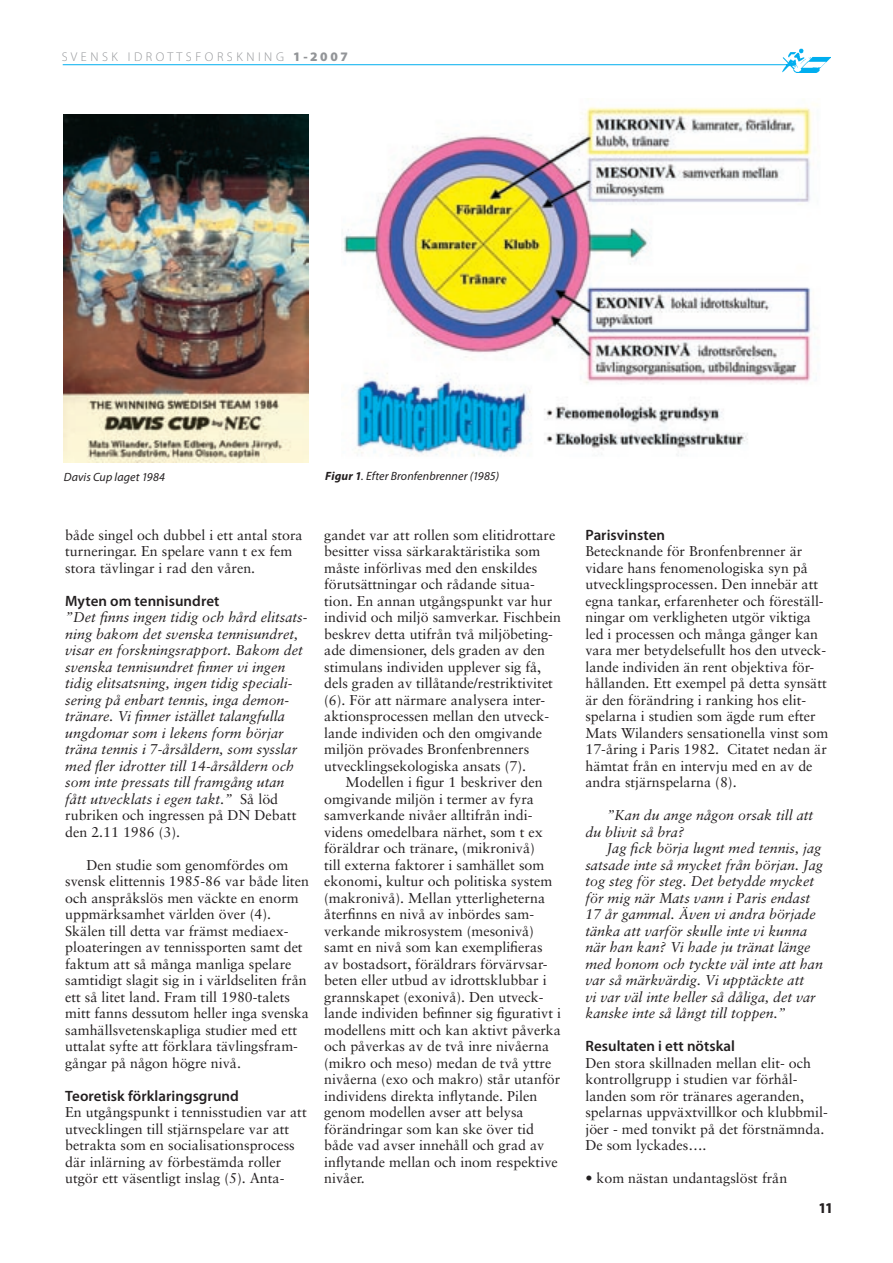
<style>
.page{position:relative;width:893px;height:1263px;background:#fff}
.page>*{position:absolute;margin:0;border:0;box-sizing:border-box;transform-origin:0 0}
.t1{font:600 15px "Myriad Pro";letter-spacing:.005em;color:#231f20}
.t2{font:900 condensed 15px "Myriad Pro";color:#231f20}
.t3{font:14.25px/16.5px "Sabon";color:#231f20}
.t4{font:italic 14.25px/16.5px "Sabon";color:#231f20}
.t5{font:300 12.75px "Myriad Pro";color:#939598}
.t6{font:italic 12px "Myriad Pro";letter-spacing:.01em;color:#231f20}
.s1{font-weight:900;font-size:13.05px}
.s2{font-weight:700}
.s3{font-style:normal}
</style>
<div class="page">
<hr style="left:63px;top:64px;width:729px;height:1px;background:#00aeef">
<img style="left:779px;top:48px;width:51px;height:24px">
<img style="left:342px;top:107px;width:473px;height:350px">
<img style="left:64px;top:115px;width:244px;height:347px">
<p class="t5" style="left:62px;top:49px;width:287px">S V E N S K I D R O T T S F O R S K N I N G <span class="s1">1 - 2 0 0 7</span></p>
<p class="t6" style="left:64px;top:470px;width:103px">Davis Cup laget 1984</p>
<p class="t6" style="left:325px;top:469px;width:175px"><span class="s2">Figur 1</span>. Efter Bronfenbrenner (1985)</p>
<p class="t3" style="left:65px;top:526px;width:239px">både singel och dubbel i ett antal stora turneringar. En spelare vann t ex fem stora tävlingar i rad den våren.</p>
<p class="t1" style="left:65px;top:592px;width:156px">Myten om tennisundret</p>
<p class="t4" style="left:65px;top:609px;width:244px">”Det finns ingen tidig och hård elitsats&shy;ning bakom det svenska tennisundret, visar en forskningsrapport. Bakom det svenska tennisundret finner vi ingen tidig elitsatsning, ingen tidig speciali&shy;sering på enbart tennis, inga demon&shy;tränare. Vi finner istället talangfulla ungdomar som i lekens form börjar träna tennis i 7-årsåldern, som sysslar med fler idrotter till 14-årsåldern och som inte pressats till framgång utan fått utvecklats i egen takt.” <span class="s3">Så löd rubriken och ingressen på DN Debatt den 2.11 1986 (3).</span></p>
<p class="t3" style="left:65px;top:856px;width:245px;text-indent:21px">Den studie som genomfördes om svensk elittennis 1985-86 var både liten och anspråkslös men väckte en enorm uppmärksamhet världen över (4).<br>Skälen till detta var främst mediaex&shy;ploateringen av tennissporten samt det faktum att så många manliga spelare samtidigt slagit sig in i världseliten från ett så litet land. Fram till 1980-talets mitt fanns dessutom heller inga svenska samhällsvetenskapliga studier med ett uttalat syfte att förklara tävlingsfram&shy;gångar på någon högre nivå.</p>
<p class="t1" style="left:65px;top:1087px;width:175px">Teoretisk förklaringsgrund</p>
<p class="t3" style="left:65px;top:1104px;width:243px">En utgångspunkt i tennisstudien var att utvecklingen till stjärnspelare var att betrakta som en socialisationsprocess där inlärning av förbestämda roller utgör ett väsentligt inslag (5). Anta-</p>
<p class="t3" style="left:324px;top:526px;width:238px">gandet var att rollen som elitidrottare besitter vissa särkaraktäristika som måste införlivas med den enskildes förutsättningar och rådande situa&shy;tion. En annan utgångspunkt var hur individ och miljö samverkar. Fischbein beskrev detta utifrån två miljöbeting&shy;ade dimensioner, dels graden av den stimulans individen upplever sig få, dels graden av tillåtande/restriktivitet (6). För att närmare analysera inter&shy;aktionsprocessen mellan den utveck&shy;lande individen och den omgivande miljön prövades Bronfenbrenners utvecklingsekologiska ansats (7).</p>
<p class="t3" style="left:324px;top:774px;width:238px;text-indent:21px">Modellen i figur 1 beskriver den omgivande miljön i termer av fyra samverkande nivåer alltifrån indi&shy;videns omedelbara närhet, som t ex föräldrar och tränare, (mikronivå)<br>till externa faktorer i samhället som ekonomi, kultur och politiska system (makronivå). Mellan ytterligheterna återfinns en nivå av inbördes sam&shy;verkande mikrosystem (mesonivå) samt en nivå som kan exemplifieras<br>av bostadsort, föräldrars förvärvsar&shy;beten eller utbud av idrottsklubbar i grannskapet (exonivå). Den utveck&shy;lande individen befinner sig figurativt i modellens mitt och kan aktivt påverka och påverkas av de två inre nivåerna (mikro och meso) medan de två yttre nivåerna (exo och makro) står utanför individens direkta inflytande. Pilen genom modellen avser att belysa förändringar som kan ske över tid både vad avser innehåll och grad av inflytande mellan och inom respektive nivåer.</p>
<p class="t1" style="left:585px;top:526px;width:81px">Parisvinsten</p>
<p class="t3" style="left:585px;top:543px;width:244px">Betecknande för Bronfenbrenner är vidare hans fenomenologiska syn på utvecklingsprocessen. Den innebär att egna tankar, erfarenheter och föreställ&shy;ningar om verkligheten utgör viktiga led i processen och många gånger kan vara mer betydelsefullt hos den utveck&shy;lande individen än rent objektiva för&shy;hållanden. Ett exempel på detta synsätt är den förändring i ranking hos elit&shy;spelarna i studien som ägde rum efter Mats Wilanders sensationella vinst som 17-åring i Paris 1982. Citatet nedan är hämtat från en intervju med en av de andra stjärnspelarna (8).</p>
<p class="t4" style="left:585px;top:807px;width:229px;text-indent:21px">”Kan du ange någon orsak till att du blivit så bra?</p>
<p class="t4" style="left:585px;top:840px;width:239px;text-indent:21px">Jag fick börja lugnt med tennis, jag satsade inte så mycket från början. Jag tog steg för steg. Det betydde mycket för mig när Mats vann i Paris endast 17 år gammal. Även vi andra började tänka att varför skulle inte vi kunna när han kan? Vi hade ju tränat länge med honom och tyckte väl inte att han var så märkvärdig. Vi upptäckte att<br>vi var väl inte heller så dåliga, det var kanske inte så långt till toppen.”</p>
<p class="t1" style="left:585px;top:1038px;width:151px">Resultaten i ett nötskal</p>
<p class="t3" style="left:585px;top:1054px;width:244px">Den stora skillnaden mellan elit- och kontrollgrupp i studien var förhål&shy;landen som rör tränares ageranden, spelarnas uppväxtvillkor och klubbmil&shy;jöer - med tonvikt på det förstnämnda.<br>De som lyckades….</p>
<p class="t3" style="left:585px;top:1170px;width:203px">• kom nästan undantagslöst från</p>
<p class="t2" style="left:819px;top:1199px;width:15px">11</p>
</div>
